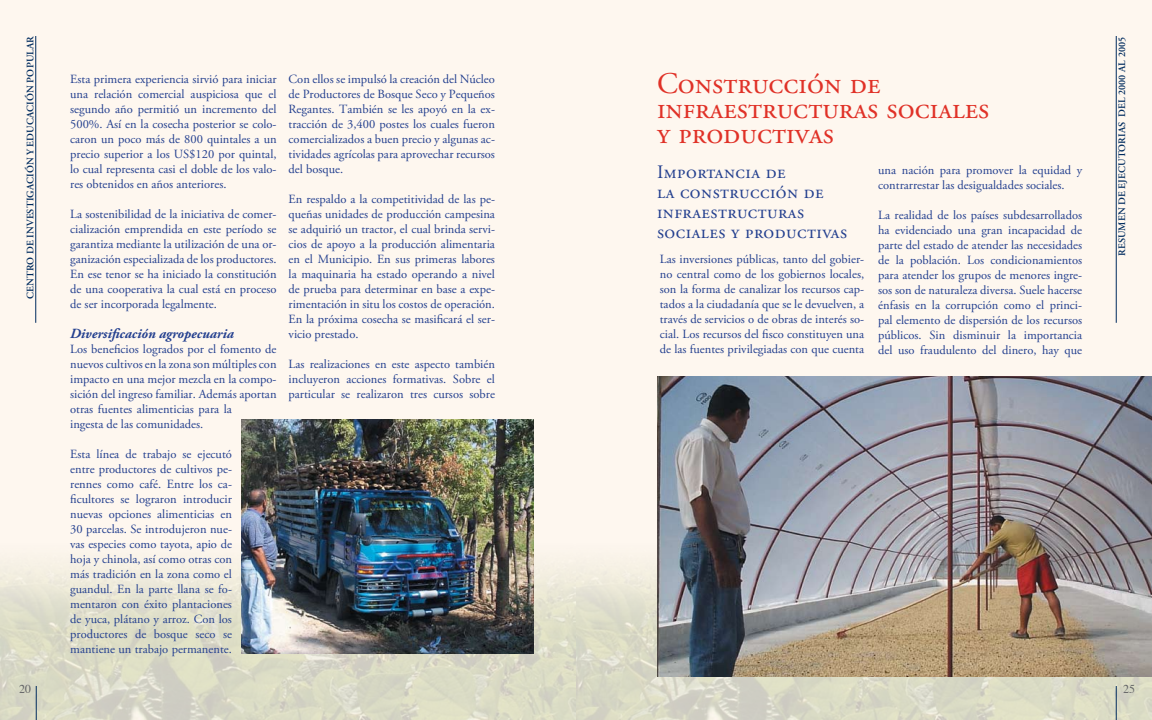
<style>
.page{position:relative;width:1152px;height:720px;background:#fef7ef}
.page>*{position:absolute;margin:0;border:0;box-sizing:border-box;transform-origin:0 0}
.t1{font:30px/25px "Adobe Garamond Pro";color:#e03127}
.t2{font:19px/20px "Adobe Garamond Pro";letter-spacing:.025em;color:#24408f}
.t3{font:italic 700 14px "Adobe Garamond Pro";color:#24408f}
.t4{font:12.5px/15px "Adobe Garamond Pro";color:#24408f;text-align:justify}
.t5{font:12.5px/15px "Adobe Garamond Pro";letter-spacing:-.055em;color:#24408f}
.t6{font:12px "Times";color:#636466}
.t7{font:600 10px "Adobe Garamond Pro";letter-spacing:.015em;color:#002b5e}
</style>
<div class="page">
<img style="left:0;top:288px;width:1152px;height:432px">
<hr style="left:36px;top:36px;width:1px;height:287px;background:#002b5e">
<hr style="left:36px;top:686px;width:1px;height:34px;background:#002b5e">
<hr style="left:1116px;top:686px;width:1px;height:34px;background:#002b5e">
<hr style="left:1116px;top:36px;width:1px;height:287px;background:#002b5e">
<img style="left:241px;top:419px;width:293px;height:235px">
<img style="left:657px;top:376px;width:495px;height:301px">
<p class="t7" style="left:25px;top:299px;width:265px;rotate:-90deg">CENTRO DE INVESTIGACIÓN Y EDUCACIÓN POPULAR</p>
<p class="t7" style="left:1116px;top:256px;width:221px;rotate:-90deg">Resumen de ejecutorias del 2000 al 2005</p>
<h1 class="t1" style="left:657px;top:72px;width:334px">Construcción de infraestructuras sociales y productivas</h1>
<p class="t4" style="left:289px;top:72px;width:208px">Con ellos se impulsó la creación del Núcleo de Productores de Bosque Seco y Pequeños Regantes. También se les apoyó en la ex&shy;tracción de 3,400 postes los cuales fueron comercializados a buen precio y algunas ac&shy;tividades agrícolas para aprovechar recursos del bosque.</p>
<p class="t4" style="left:289px;top:192px;width:208px">En respaldo a la competitividad de las pe&shy;queñas unidades de producción campesina se adquirió un tractor, el cual brinda servi&shy;cios de apoyo a la producción alimentaria en el Municipio. En sus primeras labores la maquinaria ha estado operando a nivel de prueba para determinar en base a expe&shy;rimentación in situ los costos de operación.<br>En la próxima cosecha se masificará el ser&shy;vicio prestado.</p>
<p class="t4" style="left:289px;top:357px;width:208px">Las realizaciones en este aspecto también incluyeron acciones formativas. Sobre el particular se realizaron tres cursos sobre</p>
<p class="t4" style="left:70px;top:72px;width:208px">Esta primera experiencia sirvió para iniciar una relación comercial auspiciosa que el segundo año permitió un incremento del 500%. Así en la cosecha posterior se colo&shy;caron un poco más de 800 quintales a un precio superior a los US$120 por quintal, lo cual representa casi el doble de los valo&shy;res obtenidos en años anteriores.</p>
<p class="t4" style="left:70px;top:207px;width:208px">La sostenibilidad de la iniciativa de comer&shy;cialización emprendida en este período se garantiza mediante la utilización de una or&shy;ganización especializada de los productores.<br>En ese tenor se ha iniciado la constitución de una cooperativa la cual está en proceso de ser incorporada legalmente.</p>
<p class="t3" style="left:70px;top:326px;width:165px">Diversificación agropecuaria</p>
<p class="t5" style="left:70px;top:342px;width:208px">Los beneficios logrados por el fomento de nuevos cultivos en la zona son múltiples con impacto en una mejor mezcla en la compo&shy;sición del ingreso familiar. Además aportan otras fuentes alimenticias para la<br>ingesta de las comunidades.</p>
<p class="t4" style="left:70px;top:447px;width:163px">Esta línea de trabajo se ejecutó entre productores de cultivos pe&shy;rennes como café. Entre los ca&shy;ficultores se lograron introducir nuevas opciones alimenticias en 30 parcelas. Se introdujeron nue&shy;vas especies como tayota, apio de hoja y chinola, así como otras con más tradición en la zona como el guandul. En la parte llana se fo&shy;mentaron con éxito plantaciones de yuca, plátano y arroz. Con los productores de bosque seco se mantiene un trabajo permanente.</p>
<p class="t4" style="left:878px;top:163px;width:206px">una nación para promover la equidad y contrarrestar las desigualdades sociales.</p>
<p class="t4" style="left:878px;top:208px;width:206px">La realidad de los países subdesarrollados ha evidenciado una gran incapacidad de parte del estado de atender las necesidades de la población. Los condicionamientos para atender los grupos de menores ingre&shy;sos son de naturaleza diversa. Suele hacerse énfasis en la corrupción como el princi&shy;pal elemento de dispersión de los recursos públicos. Sin disminuir la importancia del uso fraudulento del dinero, hay que</p>
<h2 class="t2" style="left:657px;top:162px;width:192px">Importancia de<br>la construcción de infraestructuras sociales y productivas</h2>
<p class="t4" style="left:660px;top:252px;width:206px">Las inversiones públicas, tanto del gobier&shy;no central como de los gobiernos locales, son la forma de canalizar los recursos cap&shy;tados a la ciudadanía que se le devuelven, a través de servicios o de obras de interés so&shy;cial. Los recursos del fisco constituyen una de las fuentes privilegiadas con que cuenta</p>
<p class="t6" style="left:19px;top:678px;width:13px">20</p>
<p class="t6" style="left:1123px;top:678px;width:13px">25</p>
</div>
